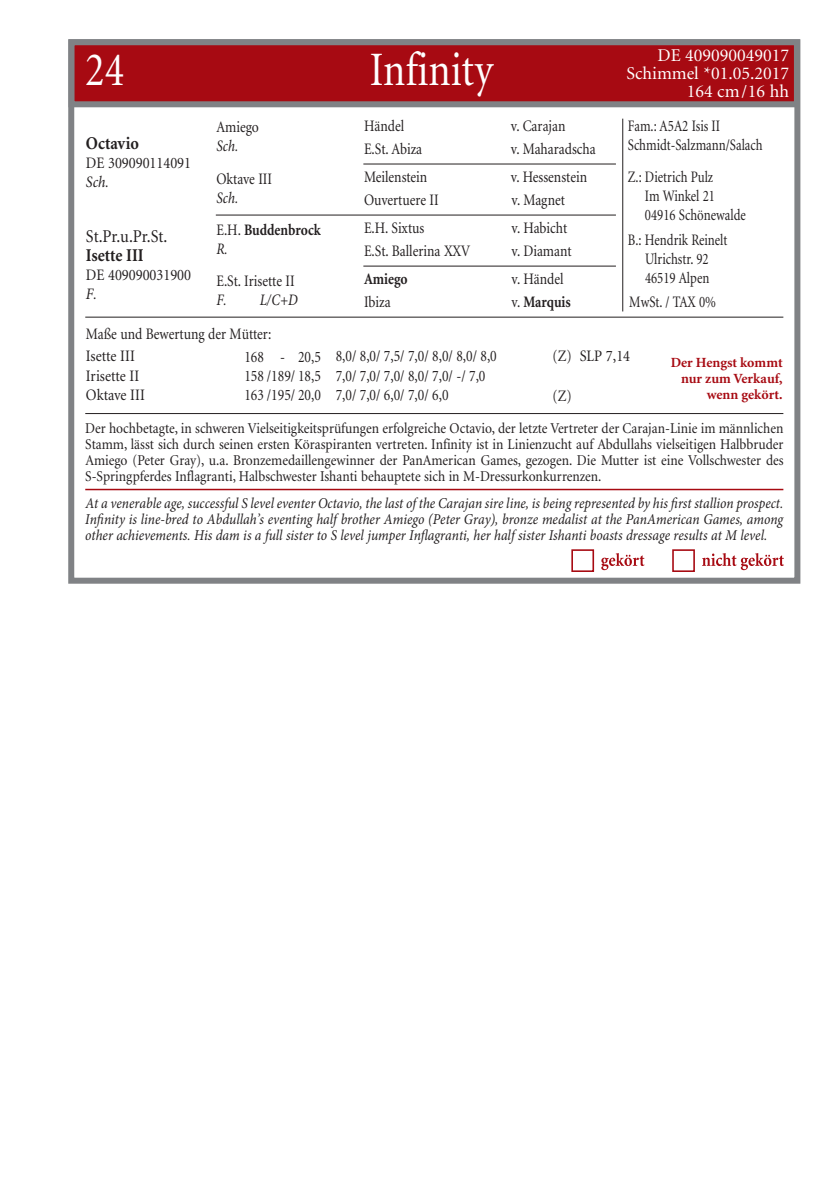
<style>
.page{position:relative;width:840px;height:1191px;background:#fff}
.page>*{position:absolute;margin:0;border:0;box-sizing:border-box;transform-origin:0 0}
.t1{font:48px "Minion LT";color:#fff;scale:.85 1}
.t2{font:18px/18px "Minion LT";color:#fff;text-align:right}
.t3{font:700 18px "Minion LT";color:#231f20;scale:.9 1}
.t4{font:18px "Minion LT";color:#231f20;scale:.9 1}
.t5{font:16px/21.6px "Minion LT";color:#231f20;scale:.85 1}
.t6{font:16px/19px "Minion LT";color:#231f20;scale:.8 1}
.t7{font:16px "Minion LT";color:#231f20;scale:.9 1}
.t8{font:700 16px "Minion LT";color:#231f20;scale:.85 1}
.t9{font:italic 16px "Minion Pro";color:#231f20;scale:.85 1}
.t10{font:italic 16px "Minion Pro";color:#231f20;scale:.9 1}
.t11{font:15px/16px "Minion LT";color:#231f20;text-align:justify;scale:.9 1}
.t12{font:italic 15px/16px "Minion Pro";color:#231f20;text-align:justify;scale:.9 1}
.t13{font:700 14px/16px "Minion LT";color:#a70a12;text-align:right}
.s1{font-weight:400}
</style>
<div class="page">
<div style="left:68px;top:39px;width:732px;height:544px;border:6px solid #808285"></div>
<div style="left:74px;top:45px;width:719px;height:56px;background:#a70a12"></div>
<div style="left:68px;top:39px;width:731px;height:68px;border:6px solid #808285"></div>
<svg style="left:601px;top:553px;width:182px;height:17px"></svg>
<div style="left:571px;top:549px;width:22px;height:23px;border:2px solid #a70a12"></div>
<div style="left:671px;top:549px;width:23px;height:23px;border:2px solid #a70a12"></div>
<hr style="left:622px;top:119px;width:1px;height:192px;background:#231f20">
<hr style="left:363px;top:163px;width:252px;height:1px;background:#231f20">
<hr style="left:216px;top:214px;width:399px;height:1px;background:#231f20">
<hr style="left:363px;top:266px;width:252px;height:1px;background:#231f20">
<hr style="left:85px;top:317px;width:697px;height:1px;background:#231f20">
<hr style="left:85px;top:413px;width:697px;height:1px;background:#231f20">
<hr style="left:85px;top:489px;width:698px;height:1px;background:#a70a12">
<h1 class="t1" style="left:85px;top:46px;width:48px">24</h1>
<h1 class="t1" style="left:370px;top:46px;width:146px">Infinity</h1>
<p class="t2" style="left:626px;top:47px;width:164px">DE 409090049017<br>Schimmel *01.05.2017<br>164 cm/16 hh</p>
<p class="t3" style="left:86px;top:134px;width:60px">Octavio</p>
<p class="t7" style="left:86px;top:155px;width:118px">DE 309090114091</p>
<p class="t10" style="left:86px;top:171px;width:27px">Sch.</p>
<p class="t4" style="left:86px;top:227px;width:92px">St.Pr.u.Pr.St.</p>
<p class="t3" style="left:86px;top:246px;width:66px">Isette III</p>
<p class="t7" style="left:86px;top:267px;width:118px">DE 409090031900</p>
<p class="t10" style="left:86px;top:283px;width:14px">F.</p>
<p class="t5" style="left:216px;top:117px;width:51px">Amiego</p>
<p class="t9" style="left:216px;top:135px;width:27px">Sch.</p>
<p class="t5" style="left:216px;top:168px;width:67px">Oktave III</p>
<p class="t9" style="left:216px;top:186px;width:27px">Sch.</p>
<p class="t8" style="left:216px;top:221px;width:124px"><span class="s1">E.H.</span> Buddenbrock</p>
<p class="t9" style="left:216px;top:237px;width:15px">R.</p>
<p class="t5" style="left:216px;top:270px;width:93px">E.St. Irisette II</p>
<p class="t9" style="left:216px;top:288px;width:97px">F. L/C+D</p>
<p class="t5" style="left:364px;top:116px;width:49px">Händel</p>
<p class="t5" style="left:510px;top:116px;width:66px">v. Carajan</p>
<p class="t6" style="left:627px;top:117px;width:117px">Fam.: A5A2 Isis II</p>
<p class="t5" style="left:364px;top:138px;width:70px">E.St. Abiza</p>
<p class="t6" style="left:627px;top:136px;width:170px">Schmidt-Salzmann/Salach</p>
<p class="t5" style="left:510px;top:138px;width:101px">v. Maharadscha</p>
<p class="t5" style="left:364px;top:167px;width:76px">Meilenstein</p>
<p class="t5" style="left:510px;top:167px;width:91px">v. Hessenstein</p>
<p class="t6" style="left:644px;top:168px;width:127px;text-indent:-17px">Z.: Dietrich Pulz<br>Im Winkel 21<br>04916 Schönewalde</p>
<p class="t5" style="left:364px;top:189px;width:89px">Ouvertuere II</p>
<p class="t5" style="left:511px;top:189px;width:64px">v. Magnet</p>
<p class="t5" style="left:364px;top:218px;width:72px">E.H. Sixtus</p>
<p class="t5" style="left:511px;top:218px;width:67px">v. Habicht</p>
<p class="t6" style="left:627px;top:231px;width:126px;text-align:center">B.: Hendrik Reinelt<br>Ulrichstr. 92<br>46519 Alpen</p>
<p class="t5" style="left:364px;top:240px;width:126px">E.St. Ballerina XXV</p>
<p class="t5" style="left:511px;top:240px;width:72px">v. Diamant</p>
<p class="t8" style="left:364px;top:271px;width:53px">Amiego</p>
<p class="t5" style="left:511px;top:269px;width:63px">v. Händel</p>
<p class="t5" style="left:364px;top:291px;width:33px">Ibiza</p>
<p class="t8" style="left:511px;top:293px;width:71px"><span class="s1">v.</span> Marquis</p>
<p class="t6" style="left:629px;top:293px;width:110px">MwSt. / TAX 0%</p>
<p class="t5" style="left:86px;top:324px;width:219px">Maße und Bewertung der Mütter:<br>Isette III</p>
<p class="t5" style="left:244px;top:346px;width:298px">168 - 20,5 8,0/ 8,0/ 7,5/ 7,0/ 8,0/ 8,0/ 8,0</p>
<p class="t7" style="left:552px;top:348px;width:88px">(Z) SLP 7,14</p>
<p class="t7" style="left:86px;top:367px;width:61px">Irisette II</p>
<p class="t5" style="left:244px;top:365px;width:285px">158 /189/ 18,5 7,0/ 7,0/ 7,0/ 8,0/ 7,0/ -/ 7,0</p>
<p class="t7" style="left:86px;top:387px;width:67px">Oktave III</p>
<p class="t5" style="left:244px;top:385px;width:241px">163 /195/ 20,0 7,0/ 7,0/ 6,0/ 7,0/ 6,0</p>
<p class="t7" style="left:552px;top:388px;width:23px">(Z)</p>
<p class="t13" style="left:670px;top:355px;width:113px">Der Hengst kommt nur zum Verkauf, wenn gekört.</p>
<p class="t11" style="left:85px;top:420px;width:777px">Der hochbetagte, in schweren Vielseitigkeitsprüfungen erfolgreiche Octavio, der letzte Vertreter der Carajan-Linie im männlichen Stamm, lässt sich durch seinen ersten Köraspiranten vertreten. Infinity ist in Linienzucht auf Abdullahs vielseitigen Halbbruder Amiego (Peter Gray), u.a. Bronzemedaillengewinner der PanAmerican Games, gezogen. Die Mutter ist eine Vollschwester des S-Springpferdes Inflagranti, Halbschwester Ishanti behauptete sich in M-Dressurkonkurrenzen.</p>
<p class="t12" style="left:85px;top:495px;width:776px">At a venerable age, successful S level eventer Octavio, the last of the Carajan sire line, is being represented by his first stallion prospect.<br>Infinity is line-bred to Abdullah’s eventing half brother Amiego (Peter Gray), bronze medalist at the PanAmerican Games, among other achievements. His dam is a full sister to S level jumper Inflagranti, her half sister Ishanti boasts dressage results at M level.</p>
</div>
